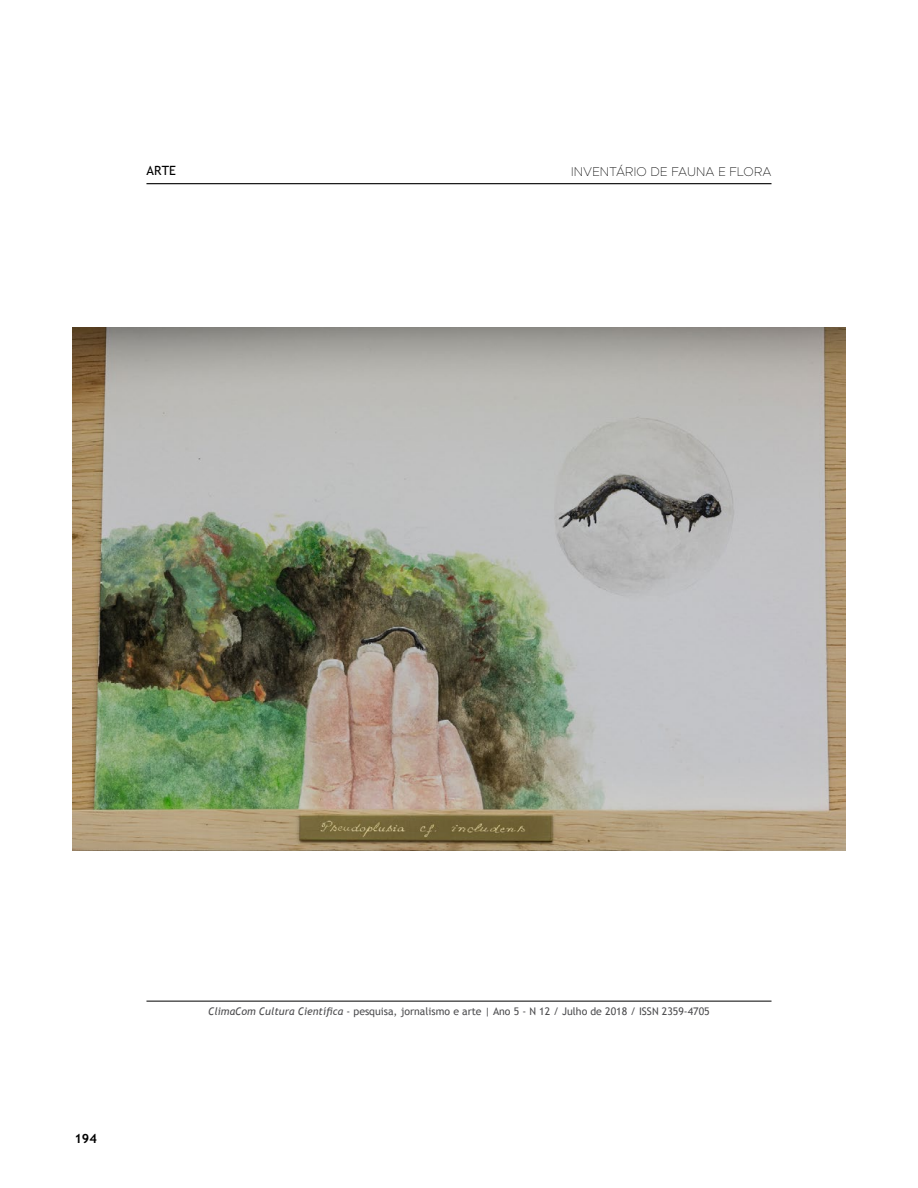
<style>
.page{position:relative;width:918px;height:1188px;background:#fff}
.page>*{position:absolute;margin:0;border:0;box-sizing:border-box;transform-origin:0 0}
.t1{font:100 12.75px "Metropolis";letter-spacing:.01em;color:#000}
.t2{font:12.75px "Trebuchet MS";color:#000}
.t3{font:700 12.75px "Trebuchet MS";color:#000}
.t4{font:10.5px "Trebuchet MS";color:#4d4d4f}
.s1{font-style:italic}
</style>
<div class="page">
<hr style="left:146px;top:183px;width:626px;height:1px;background:#000">
<hr style="left:146px;top:1001px;width:626px;height:1px;background:#000">
<img style="left:72px;top:327px;width:774px;height:524px">
<p class="t2" style="left:146px;top:163px;width:31px">ARTE</p>
<p class="t1" style="left:571px;top:164px;width:202px">INVENTÁRIO DE FAUNA E FLORA</p>
<p class="t3" style="left:74px;top:1130px;width:24px">194</p>
<p class="t4" style="left:208px;top:1006px;width:503px"><span class="s1">ClimaCom Cultura Científica</span> - pesquisa, jornalismo e arte | Ano 5 - N 12 / Julho de 2018 / ISSN 2359-4705</p>
</div>
